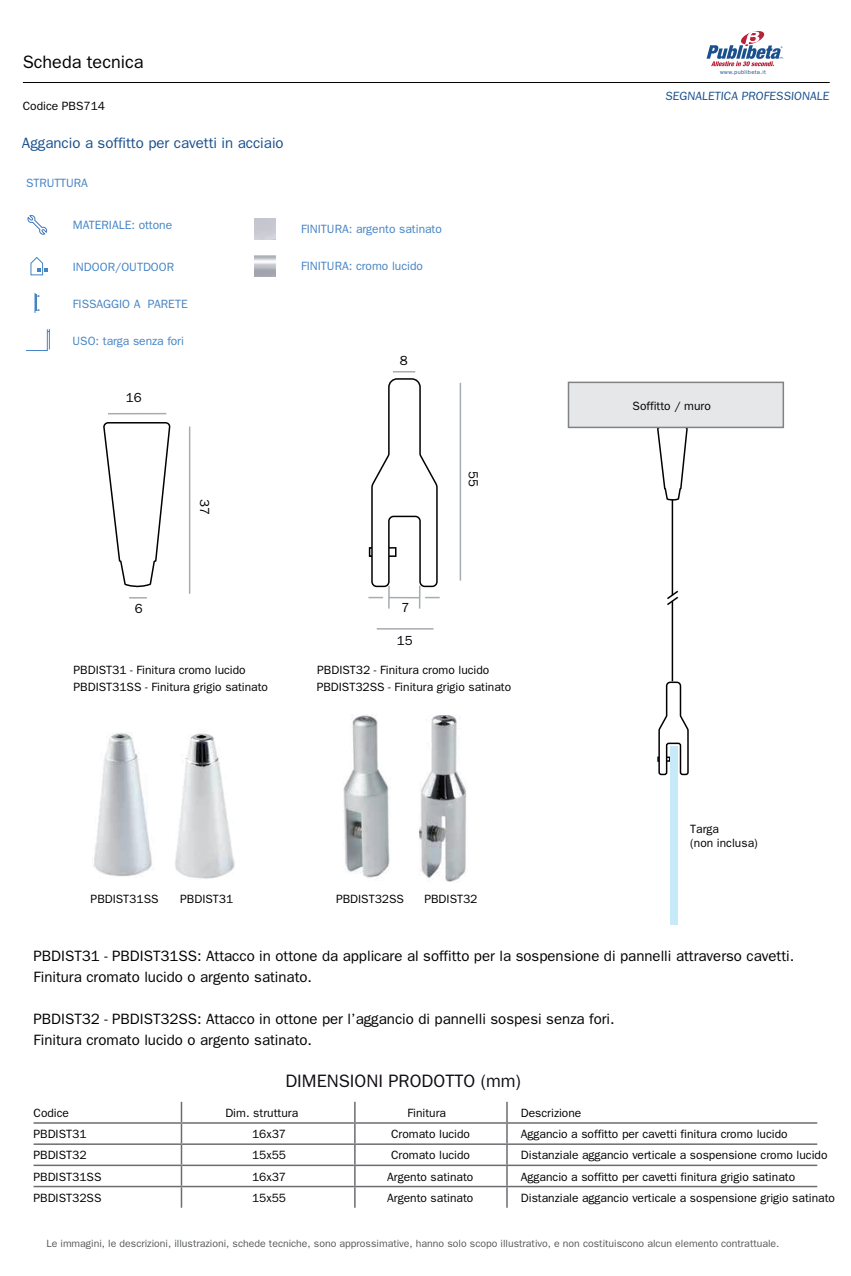
<style>
.page{position:relative;width:851px;height:1276px;background:#fff}
.page>*{position:absolute;margin:0;border:0;box-sizing:border-box;transform-origin:0 0}
.t1{font:18px "Franklin Gothic";color:#0f0c12}
.t2{font:18px "Franklin Gothic";color:#000}
.t3{font:15px/21px "Franklin Gothic";color:#000}
.t4{font:15px "Franklin Gothic";color:#19508d}
.t5{font:13.2px "Franklin Gothic";color:#000}
.t6{font:12px/14.4px "Franklin Gothic";color:#000}
.t7{font:12px "Franklin Gothic";color:#4483c4}
.t8{font:12px "Franklin Gothic";color:#19508d}
.t9{font:10.5px "Franklin Gothic";color:#57585a}
.t10{font:5.85px "Franklin Gothic";letter-spacing:.05em;color:#19508d}
</style>
<div class="page">
<svg style="left:706px;top:31px;width:77px;height:35px"></svg>
<hr style="left:23px;top:82px;width:806px;height:1px;background:#000">
<svg style="left:27px;top:215px;width:20px;height:20px"></svg>
<svg style="left:30px;top:257px;width:18px;height:18px"></svg>
<svg style="left:35px;top:293px;width:5px;height:20px"></svg>
<img style="left:275px;top:218px;width:1px;height:21px">
<svg style="left:26px;top:329px;width:24px;height:22px"></svg>
<img style="left:93px;top:732px;width:59px;height:146px">
<img style="left:343px;top:715px;width:47px;height:163px">
<img style="left:175px;top:733px;width:60px;height:146px">
<img style="left:419px;top:715px;width:49px;height:167px">
<hr style="left:108px;top:413px;width:58px;height:1px;background:#a7acb1">
<hr style="left:376px;top:628px;width:57px;height:1px;background:#a7acb1">
<svg style="left:103px;top:422px;width:68px;height:177px"></svg>
<hr style="left:459px;top:383px;width:2px;height:197px;background:#a7acb1">
<hr style="left:189px;top:426px;width:1px;height:168px;background:#a7acb1">
<svg style="left:368px;top:371px;width:71px;height:237px"></svg>
<svg style="left:656px;top:428px;width:32px;height:90px"></svg>
<svg style="left:657px;top:681px;width:32px;height:95px"></svg>
<hr style="left:671px;top:499px;width:2px;height:96px;background:#000">
<hr style="left:671px;top:601px;width:2px;height:80px;background:#000">
<svg style="left:667px;top:589px;width:12px;height:18px"></svg>
<div style="left:567px;top:382px;width:217px;height:46px;background:#e6e7e9;border:2px solid #808285"></div>
<hr style="left:34px;top:1122px;width:147px;height:1px;background:#6d6d71">
<hr style="left:181px;top:1122px;width:174px;height:1px;background:#6d6d71">
<hr style="left:355px;top:1122px;width:152px;height:1px;background:#6d6d71">
<hr style="left:507px;top:1122px;width:310px;height:1px;background:#6d6d71">
<hr style="left:34px;top:1143px;width:147px;height:2px;background:#6d6d71">
<hr style="left:181px;top:1143px;width:174px;height:2px;background:#6d6d71">
<hr style="left:355px;top:1143px;width:152px;height:2px;background:#6d6d71">
<hr style="left:507px;top:1143px;width:310px;height:2px;background:#6d6d71">
<hr style="left:34px;top:1164px;width:147px;height:2px;background:#6d6d71">
<hr style="left:181px;top:1164px;width:174px;height:2px;background:#6d6d71">
<hr style="left:355px;top:1164px;width:152px;height:2px;background:#6d6d71">
<hr style="left:507px;top:1164px;width:310px;height:2px;background:#6d6d71">
<hr style="left:34px;top:1185px;width:147px;height:2px;background:#6d6d71">
<hr style="left:181px;top:1185px;width:174px;height:2px;background:#6d6d71">
<svg style="left:181px;top:1101px;width:1px;height:106px"></svg>
<hr style="left:355px;top:1185px;width:152px;height:2px;background:#6d6d71">
<svg style="left:354px;top:1101px;width:1px;height:106px"></svg>
<hr style="left:507px;top:1185px;width:310px;height:2px;background:#6d6d71">
<svg style="left:506px;top:1101px;width:1px;height:106px"></svg>
<div style="left:670px;top:746px;width:8px;height:178px;background:#c6eafa"></div>
<h1 class="t2" style="left:23px;top:52px;width:122px">Scheda tecnica</h1>
<p class="t6" style="left:23px;top:99px;width:84px">Codice PBS714</p>
<p class="t4" style="left:22px;top:134px;width:263px">Aggancio a soffitto per cavetti in acciaio</p>
<p class="t7" style="left:26px;top:176px;width:63px">STRUTTURA</p>
<p class="t7" style="left:73px;top:218px;width:101px">MATERIALE: ottone</p>
<p class="t7" style="left:73px;top:260px;width:103px">INDOOR/OUTDOOR</p>
<p class="t7" style="left:73px;top:296px;width:116px">FISSAGGIO A PARETE</p>
<p class="t7" style="left:73px;top:333px;width:113px">USO: targa senza fori</p>
<p class="t5" style="left:126px;top:390px;width:17px">16</p>
<p class="t5" style="left:135px;top:601px;width:9px">6</p>
<p class="t5" style="left:212px;top:499px;width:17px;rotate:90deg">37</p>
<p class="t6" style="left:74px;top:662px;width:174px">PBDIST31 - Finitura cromo lucido</p>
<p class="t7" style="left:301px;top:222px;width:142px">FINITURA: argento satinato</p>
<p class="t7" style="left:301px;top:259px;width:123px">FINITURA: cromo lucido</p>
<p class="t5" style="left:399px;top:353px;width:9px">8</p>
<p class="t5" style="left:401px;top:599px;width:9px">7</p>
<p class="t5" style="left:397px;top:632px;width:17px">15</p>
<p class="t5" style="left:480px;top:471px;width:17px;rotate:90deg">55</p>
<p class="t6" style="left:317px;top:662px;width:174px">PBDIST32 - Finitura cromo lucido</p>
<p class="t6" style="left:74px;top:679px;width:196px">PBDIST31SS - Finitura grigio satinato</p>
<p class="t6" style="left:317px;top:679px;width:196px">PBDIST32SS - Finitura grigio satinato</p>
<p class="t6" style="left:91px;top:891px;width:69px">PBDIST31SS</p>
<p class="t6" style="left:180px;top:891px;width:55px">PBDIST31</p>
<p class="t6" style="left:336px;top:891px;width:69px">PBDIST32SS</p>
<p class="t6" style="left:424px;top:891px;width:55px">PBDIST32</p>
<p class="t10" style="left:720px;top:68px;width:47px">www.publibeta.it</p>
<p class="t8" style="left:665px;top:89px;width:167px">SEGNALETICA PROFESSIONALE</p>
<p class="t6" style="left:632px;top:398px;width:80px">Soffitto / muro</p>
<p class="t6" style="left:690px;top:821px;width:69px">Targa<br>(non inclusa)</p>
<p class="t3" style="left:34px;top:945px;width:762px">PBDIST31 - PBDIST31SS: Attacco in ottone da applicare al soffitto per la sospensione di pannelli attraverso cavetti.<br>Finitura cromato lucido o argento satinato.</p>
<p class="t3" style="left:34px;top:1008px;width:582px">PBDIST32 - PBDIST32SS: Attacco in ottone per l’aggancio di pannelli sospesi senza fori.<br>Finitura cromato lucido o argento satinato.</p>
<p class="t6" style="left:34px;top:1105px;width:37px">Codice</p>
<p class="t6" style="left:34px;top:1126px;width:55px">PBDIST31</p>
<h1 class="t1" style="left:285px;top:1071px;width:237px">DIMENSIONI PRODOTTO (mm)</h1>
<p class="t6" style="left:225px;top:1105px;width:74px">Dim. struttura</p>
<p class="t6" style="left:407px;top:1105px;width:40px">Finitura</p>
<p class="t6" style="left:521px;top:1105px;width:62px">Descrizione</p>
<p class="t6" style="left:252px;top:1126px;width:36px">16x37</p>
<p class="t6" style="left:391px;top:1126px;width:80px">Cromato lucido</p>
<p class="t6" style="left:521px;top:1126px;width:268px">Aggancio a soffitto per cavetti finitura cromo lucido</p>
<p class="t6" style="left:34px;top:1147px;width:55px">PBDIST32</p>
<p class="t6" style="left:252px;top:1147px;width:36px">15x55</p>
<p class="t6" style="left:391px;top:1147px;width:80px">Cromato lucido</p>
<p class="t6" style="left:521px;top:1147px;width:308px">Distanziale aggancio verticale a sospensione cromo lucido</p>
<p class="t6" style="left:34px;top:1169px;width:69px">PBDIST31SS</p>
<p class="t6" style="left:252px;top:1169px;width:36px">16x37</p>
<p class="t6" style="left:387px;top:1169px;width:88px">Argento satinato</p>
<p class="t6" style="left:521px;top:1169px;width:276px">Aggancio a soffitto per cavetti finitura grigio satinato</p>
<p class="t6" style="left:34px;top:1190px;width:69px">PBDIST32SS</p>
<p class="t6" style="left:252px;top:1190px;width:36px">15x55</p>
<p class="t6" style="left:387px;top:1190px;width:88px">Argento satinato</p>
<p class="t6" style="left:521px;top:1190px;width:315px">Distanziale aggancio verticale a sospensione grigio satinato</p>
<p class="t9" style="left:46px;top:1237px;width:734px">Le immagini, le descrizioni, illustrazioni, schede tecniche, sono approssimative, hanno solo scopo illustrativo, e non costituiscono alcun elemento contrattuale.</p>
</div>
